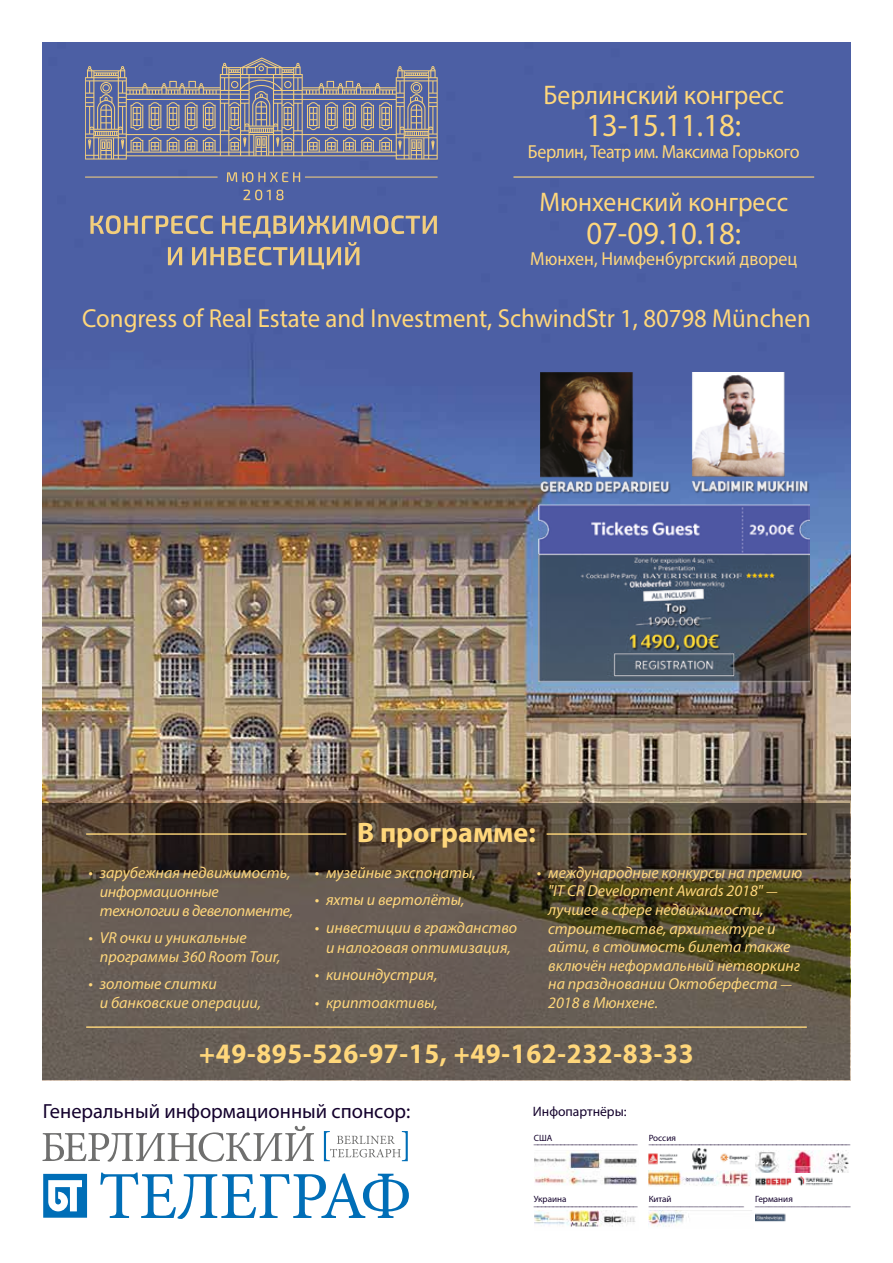
<style>
.page{position:relative;width:893px;height:1263px;background:#fff}
.page>*{position:absolute;margin:0;border:0;box-sizing:border-box;transform-origin:0 0}
.t1{font:32.4px "Myriad Pro";color:#ffd77b;scale:.95 1}
.t2{font:700 28.2px "Myriad Pro";letter-spacing:.025em;color:#ffd77b;scale:.95 1}
.t3{font:700 28.2px "Myriad Pro";color:#ffd77b}
.t4{font:27px "Myriad Pro";color:#ffd77b;scale:.95 1}
.t5{font:26.1px "Myriad Pro";color:#ffd77b;scale:.95 1}
.t6{font:20.55px "Myriad Pro";color:#13002c}
.t7{font:18.9px "Myriad Pro";letter-spacing:-.015em;color:#ffd77b;scale:.95 1}
.t8{font:italic 15.9px/18.6px "Myriad Pro";color:#ffd77b}
.t9{font:italic 15.9px/19.2px "Myriad Pro";letter-spacing:-.02em;color:#ffd77b}
.t10{font:13.65px "Myriad Pro";color:#13002c}
.t11{font:9.15px "Myriad Pro";color:#13002c}
.s1{font-family:"Minion Pro";font-style:normal}
</style>
<div class="page">
<img style="left:43px;top:43px;width:807px;height:761px">
<svg style="left:43px;top:804px;width:807px;height:276px;background:#5b5043"></svg>
<img style="left:106px;top:215px;width:298px;height:19px">
<img style="left:227px;top:172px;width:73px;height:28px">
<img style="left:85px;top:58px;width:353px;height:102px">
<img style="left:534px;top:1151px;width:103px;height:34px">
<img style="left:534px;top:1211px;width:102px;height:16px">
<img style="left:649px;top:1148px;width:101px;height:22px">
<img style="left:649px;top:1211px;width:40px;height:16px">
<img style="left:755px;top:1151px;width:94px;height:22px">
<img style="left:755px;top:1213px;width:31px;height:9px">
<img style="left:649px;top:1170px;width:102px;height:16px">
<img style="left:755px;top:1176px;width:78px;height:10px">
<svg style="left:100px;top:1172px;width:309px;height:47px"></svg>
<svg style="left:43px;top:1126px;width:271px;height:36px"></svg>
<svg style="left:324px;top:1131px;width:84px;height:30px"></svg>
<svg style="left:43px;top:1174px;width:44px;height:44px"></svg>
<hr style="left:86px;top:833px;width:260px;height:2px;background:#ffd77b">
<hr style="left:547px;top:833px;width:260px;height:2px;background:#ffd77b">
<hr style="left:86px;top:1026px;width:721px;height:2px;background:#ffd77b">
<img style="left:538px;top:505px;width:271px;height:181px">
<img style="left:540px;top:373px;width:289px;height:133px">
<hr style="left:513px;top:176px;width:301px;height:2px;background:#ffd77b">
<h3 class="t4" style="left:543px;top:78px;width:255px">Берлинский конгресс</h3>
<h1 class="t1" style="left:586px;top:105px;width:165px">13-15.11.18:</h1>
<p class="t7" style="left:528px;top:140px;width:287px">Берлин, Театр им. Максима Горького</p>
<h3 class="t4" style="left:539px;top:186px;width:264px">Мюнхенский конгресс</h3>
<h1 class="t1" style="left:586px;top:213px;width:165px">07-09.10.18:</h1>
<p class="t7" style="left:530px;top:247px;width:283px">Мюнхен, Нимфенбургский дворец</p>
<h3 class="t5" style="left:82px;top:302px;width:768px">Congress of Real Estate and Investment, SchwindStr 1, 80798 München</h3>
<h2 class="t3" style="left:357px;top:814px;width:180px">В программе:</h2>
<p class="t9" style="left:100px;top:862px;width:195px;text-indent:-11px">• зарубежная недвижимость, информационные технологии в девелопменте,</p>
<p class="t8" style="left:100px;top:927px;width:182px;line-height:19.2px;text-indent:-11px">• VR очки и уникальные программы 360 Room Tour,</p>
<p class="t8" style="left:100px;top:973px;width:163px;line-height:19.2px;text-indent:-11px">• золотые слитки<br>и банковские операции,</p>
<h2 class="t2" style="left:199px;top:1035px;width:522px">+49-895-526-97-15, +49-162-232-83-33</h2>
<p class="t8" style="left:548px;top:863px;width:255px;text-indent:-11px">• международные конкурсы на премию "IT CR Development Awards 2018" <span class="s1">- </span>лучшее в сфере недвижимости, строительстве, архитектуре и айти, в стоимость билета также включён неформальный нетворкинг на праздновании Октоберфеста <span class="s1">-<br></span>2018 в Мюнхене.</p>
<p class="t8" style="left:315px;top:863px;width:163px">• музейные экспонаты,</p>
<p class="t8" style="left:315px;top:890px;width:151px">• яхты и вертолёты,</p>
<p class="t8" style="left:315px;top:917px;width:204px;line-height:20px;text-align:center">• инвестиции в гражданство и налоговая оптимизация,</p>
<p class="t8" style="left:315px;top:965px;width:124px">• киноиндустрия,</p>
<p class="t8" style="left:315px;top:993px;width:125px">• криптоактивы,</p>
<p class="t6" style="left:43px;top:1099px;width:369px">Генеральный информационный спонсор:</p>
<p class="t10" style="left:533px;top:1103px;width:95px">Инфопартнёры:</p>
<p class="t11" style="left:534px;top:1132px;width:20px">США</p>
<p class="t11" style="left:534px;top:1135px;width:105px">___________________________</p>
<p class="t11" style="left:649px;top:1132px;width:29px">Россия</p>
<p class="t11" style="left:649px;top:1135px;width:203px">____________________________________________________</p>
<p class="t11" style="left:534px;top:1193px;width:34px">Украина</p>
<p class="t11" style="left:534px;top:1197px;width:105px">___________________________</p>
<p class="t11" style="left:649px;top:1193px;width:24px">Китай</p>
<p class="t11" style="left:649px;top:1197px;width:146px">_____________________ Германия</p>
<p class="t11" style="left:755px;top:1197px;width:97px">_____________________</p>
</div>
